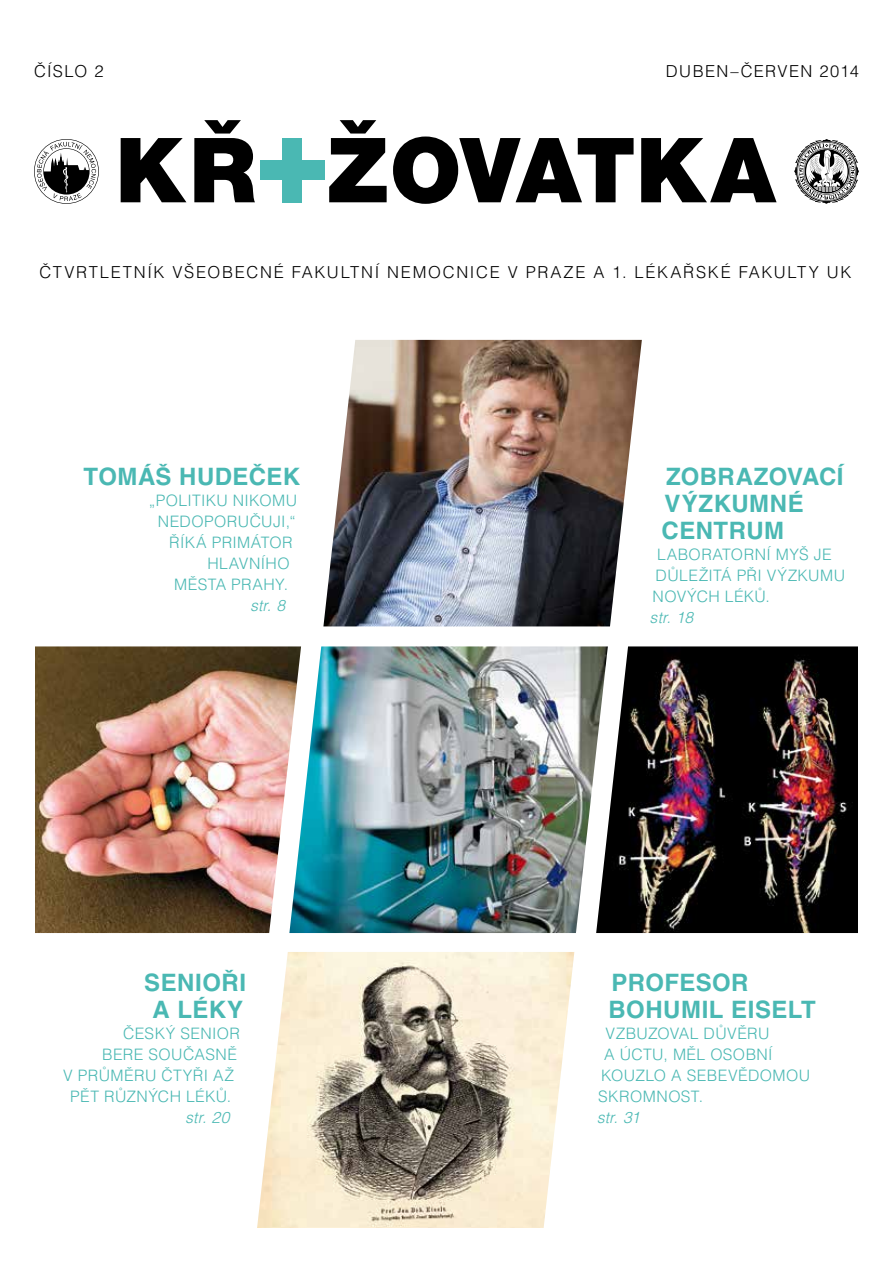
<style>
.page{position:relative;width:893px;height:1263px;background:#fff}
.page>*{position:absolute;margin:0;border:0;box-sizing:border-box;transform-origin:0 0}
.t1{font:700 24px/27px "Helvetica CE";letter-spacing:.02em;color:#4ab8b3}
.t2{font:300 16.5px "Helvetica CE";letter-spacing:.1em;color:#000}
.t3{font:300 16.5px "Helvetica CE";letter-spacing:.08em;color:#000}
.t4{font:300 15.75px/21px "Helvetica CE";letter-spacing:.025em;color:#4ab8b3}
.t5{font:italic 300 15.75px "Helvetica CE";letter-spacing:.005em;color:#4ab8b3}
</style>
<div class="page">
<img style="left:323px;top:340px;width:319px;height:286px">
<img style="left:301px;top:646px;width:295px;height:287px">
<img style="left:596px;top:646px;width:262px;height:287px">
<img style="left:35px;top:646px;width:266px;height:287px">
<img style="left:257px;top:952px;width:317px;height:276px">
<svg style="left:121px;top:138px;width:65px;height:64px"></svg>
<svg style="left:194px;top:120px;width:61px;height:82px"></svg>
<div style="left:283px;top:138px;width:19px;height:64px;background:#4ab8b3"></div>
<svg style="left:329px;top:120px;width:58px;height:82px"></svg>
<svg style="left:393px;top:136px;width:241px;height:68px"></svg>
<svg style="left:641px;top:138px;width:136px;height:64px"></svg>
<div style="left:260px;top:160px;width:65px;height:20px;background:#4ab8b3"></div>
<svg style="left:34px;top:139px;width:65px;height:65px"></svg>
<svg style="left:794px;top:139px;width:65px;height:65px"></svg>
<p class="t2" style="left:34px;top:61px;width:71px">ČÍSLO 2</p>
<p class="t3" style="left:666px;top:61px;width:194px">DUBEN–ČERVEN 2014</p>
<p class="t2" style="left:39px;top:263px;width:813px">ČTVRTLETNÍK VŠEOBECNÉ FAKULTNÍ NEMOCNICE V PRAZE A 1. LÉKAŘSKÉ FAKULTY UK</p>
<h1 class="t1" style="left:84px;top:463px;width:218px">TOMÁŠ HUDEČEK</h1>
<p class="t4" style="left:149px;top:490px;width:149px">„POLITIKU NIKOMU</p>
<p class="t4" style="left:158px;top:511px;width:139px">NEDOPORUČUJI,“</p>
<p class="t4" style="left:169px;top:532px;width:125px">ŘÍKÁ PRIMÁTOR</p>
<p class="t4" style="left:207px;top:553px;width:84px">HLAVNÍHO</p>
<p class="t4" style="left:174px;top:574px;width:115px">MĚSTA PRAHY.</p>
<p class="t5" style="left:250px;top:597px;width:37px">str. 8</p>
<h1 class="t1" style="left:144px;top:969px;width:103px;text-align:center">SENIOŘI<br>A LÉKY</h1>
<p class="t4" style="left:123px;top:1023px;width:119px">ČESKÝ SENIOR</p>
<p class="t4" style="left:102px;top:1044px;width:136px">BERE SOUČASNĚ</p>
<p class="t4" style="left:63px;top:1065px;width:172px">V PRŮMĚRU ČTYŘI AŽ</p>
<p class="t4" style="left:70px;top:1086px;width:162px">PĚT RŮZNÝCH LÉKŮ.</p>
<p class="t5" style="left:185px;top:1109px;width:46px">str. 20</p>
<h1 class="t1" style="left:662px;top:463px;width:183px">ZOBRAZOVACÍ<br>VÝZKUMNÉ<br>CENTRUM</h1>
<p class="t4" style="left:653px;top:544px;width:194px">LABORATORNÍ MYŠ JE<br>DŮLEŽITÁ PŘI VÝZKUMU<br>NOVÝCH LÉKŮ.</p>
<p class="t5" style="left:650px;top:609px;width:45px">str. 18</p>
<h1 class="t1" style="left:609px;top:969px;width:209px">PROFESOR<br>BOHUMIL EISELT</h1>
<p class="t4" style="left:606px;top:1023px;width:165px">VZBUZOVAL DŮVĚRU</p>
<p class="t4" style="left:604px;top:1044px;width:170px">A ÚCTU, MĚL OSOBNÍ</p>
<p class="t4" style="left:601px;top:1065px;width:211px">KOUZLO A SEBEVĚDOMOU</p>
<p class="t4" style="left:598px;top:1086px;width:106px">SKROMNOST.</p>
<p class="t5" style="left:597px;top:1109px;width:45px">str. 31</p>
</div>
